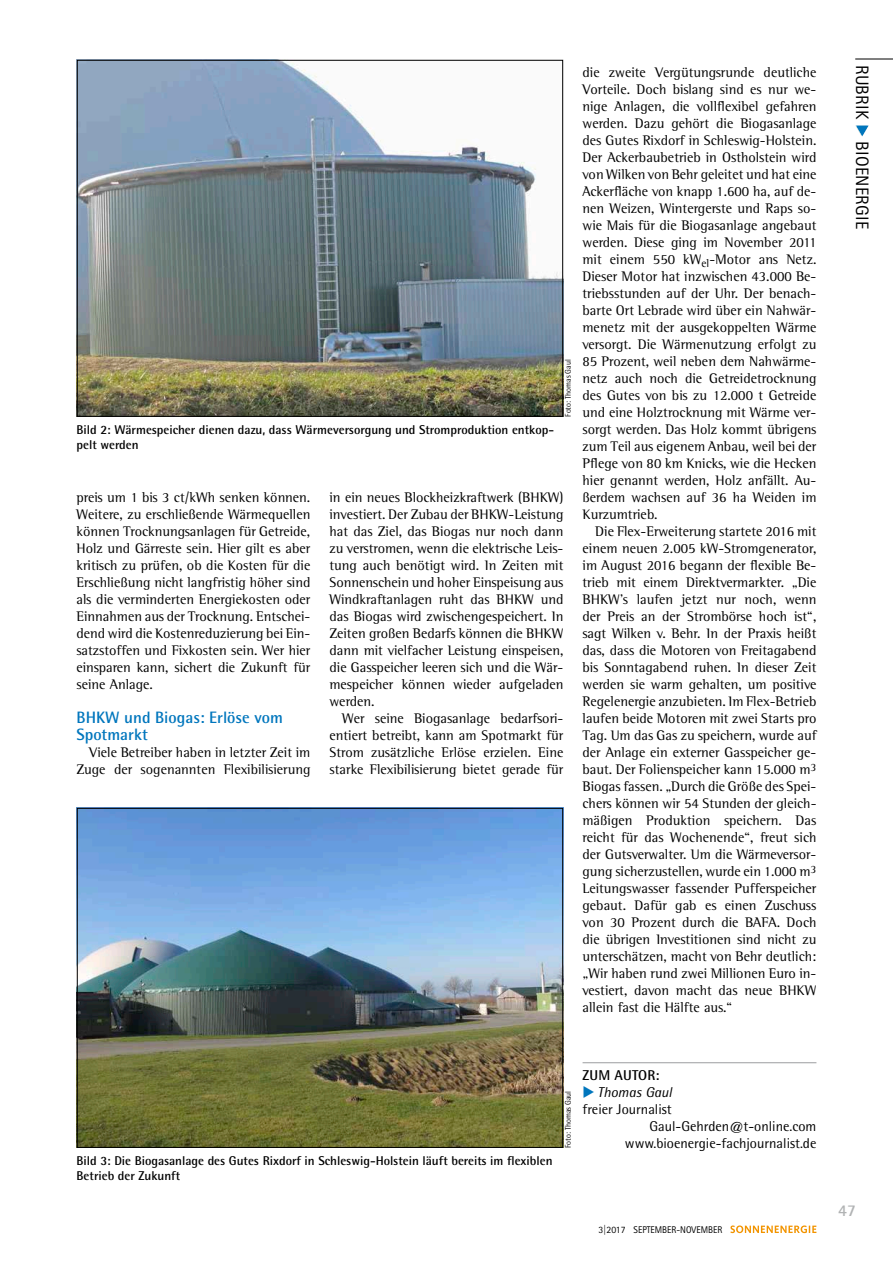
<style>
.page{position:relative;width:893px;height:1263px;background:#fff}
.page>*{position:absolute;margin:0;border:0;box-sizing:border-box;transform-origin:0 0}
.t1{font:18px "Rotis Sans Serif Std";letter-spacing:.01em;color:#000}
.t2{font:700 16.5px/17px "Rotis Semi Sans Std";color:#0076bd}
.t3{font:700 16.5px "Rotis Semi Sans Std";color:#b1b3b4}
.t4{font:14.25px/17px "Rotis Semi Serif Std";color:#000;text-align:justify}
.t5{font:14.25px "Rotis Semi Sans Std";color:#000}
.t6{font:italic 14.25px "Rotis Semi Sans Std";color:#000}
.t7{font:700 14.25px "Rotis Semi Sans Std";letter-spacing:.01em;color:#000}
.t8{font:700 12.75px/15px "Rotis Semi Sans Std";color:#000}
.t9{font:9.75px "Rotis Sans Serif Std";color:#000}
.t10{font:8.25px "Rotis Semi Sans Std";color:#000;scale:.94 1}
.s1{color:#007f2f}
.s2{color:#0076bd}
</style>
<div class="page">
<svg style="left:730px;top:1225px;width:86px;height:8px"></svg>
<hr style="left:855px;top:59px;width:38px;height:1px;background:#000">
<hr style="left:583px;top:1062px;width:233px;height:1px;background:#9c9d9f">
<svg style="left:856px;top:125px;width:13px;height:12px"></svg>
<img style="left:79px;top:810px;width:482px;height:336px">
<img style="left:79px;top:62px;width:482px;height:353px">
<p class="t8" style="left:77px;top:422px;width:479px">Bild 2: Wärmespeicher dienen dazu, dass Wärmeversorgung und Stromproduktion entkop&shy;pelt werden</p>
<p class="t10" style="left:563px;top:417px;width:62px;rotate:-90deg">Foto: Thomas Gaul</p>
<p class="t4" style="left:77px;top:488px;width:235px">preis um 1 bis 3 ct/kWh senken können.<br>Weitere, zu erschließende Wärmequellen können Trocknungsanlagen für Getreide, Holz und Gärreste sein. Hier gilt es aber kritisch zu prüfen, ob die Kosten für die Erschließung nicht langfristig höher sind als die verminderten Energiekosten oder Einnahmen aus der Trocknung. Entschei&shy;dend wird die Kostenreduzierung bei Ein&shy;satzstoffen und Fixkosten sein. Wer hier einsparen kann, sichert die Zukunft für seine Anlage.</p>
<p class="t2" style="left:77px;top:709px;width:208px">BHKW und Biogas: Erlöse vom<br>Spotmarkt</p>
<p class="t4" style="left:77px;top:744px;width:235px;text-align:right">Viele Betreiber haben in letzter Zeit im<br>Zuge der sogenannten Flexibilisierung</p>
<p class="t4" style="left:330px;top:488px;width:235px">in ein neues Blockheizkraftwerk (BHKW) investiert. Der Zubau der BHKW-Leistung hat das Ziel, das Biogas nur noch dann zu verstromen, wenn die elektrische Leis&shy;tung auch benötigt wird. In Zeiten mit Sonnenschein und hoher Einspeisung aus Windkraftanlagen ruht das BHKW und das Biogas wird zwischengespeichert. In Zeiten großen Bedarfs können die BHKW dann mit vielfacher Leistung einspeisen, die Gasspeicher leeren sich und die Wär&shy;mespeicher können wieder aufgeladen werden.</p>
<p class="t4" style="left:330px;top:710px;width:235px;text-indent:13px">Wer seine Biogasanlage bedarfsori&shy;entiert betreibt, kann am Spotmarkt für Strom zusätzliche Erlöse erzielen. Eine starke Flexibilisierung bietet gerade für</p>
<p class="t4" style="left:583px;top:63px;width:235px">die zweite Vergütungsrunde deutliche Vorteile. Doch bislang sind es nur we&shy;nige Anlagen, die vollflexibel gefahren werden. Dazu gehört die Biogasanlage des Gutes Rixdorf in Schleswig-Holstein.<br>Der Ackerbaubetrieb in Ostholstein wird von Wilken von Behr geleitet und hat eine Ackerfläche von knapp 1.600 ha, auf de&shy;nen Weizen, Wintergerste und Raps so&shy;wie Mais für die Biogasanlage angebaut werden. Diese ging im November 2011 mit einem 550 kW<sub>el</sub>-Motor ans Netz.<br>Dieser Motor hat inzwischen 43.000 Be&shy;triebsstunden auf der Uhr. Der benach&shy;barte Ort Lebrade wird über ein Nahwär&shy;menetz mit der ausgekoppelten Wärme versorgt. Die Wärmenutzung erfolgt zu 85 Prozent, weil neben dem Nahwärme&shy;netz auch noch die Getreidetrocknung des Gutes von bis zu 12.000 t Getreide und eine Holztrocknung mit Wärme ver&shy;sorgt werden. Das Holz kommt übrigens zum Teil aus eigenem Anbau, weil bei der Pflege von 80 km Knicks, wie die Hecken hier genannt werden, Holz anfällt. Au&shy;ßerdem wachsen auf 36 ha Weiden im Kurzumtrieb.</p>
<p class="t4" style="left:583px;top:523px;width:235px;text-indent:13px">Die Flex-Erweiterung startete 2016 mit einem neuen 2.005 kW-Stromgenerator, im August 2016 begann der flexible Be&shy;trieb mit einem Direktvermarkter. „Die BHKW’s laufen jetzt nur noch, wenn der Preis an der Strombörse hoch ist“, sagt Wilken v. Behr. In der Praxis heißt das, dass die Motoren von Freitagabend bis Sonntagabend ruhen. In dieser Zeit werden sie warm gehalten, um positive Regelenergie anzubieten. Im Flex-Betrieb laufen beide Motoren mit zwei Starts pro Tag. Um das Gas zu speichern, wurde auf der Anlage ein externer Gasspeicher ge&shy;baut. Der Folienspeicher kann 15.000 m<sup>3<br></sup>Biogas fassen. „Durch die Größe des Spei&shy;chers können wir 54 Stunden der gleich&shy;mäßigen Produktion speichern. Das reicht für das Wochenende“, freut sich der Gutsverwalter. Um die Wärmeversor&shy;gung sicherzustellen, wurde ein 1.000 m<sup>3<br></sup>Leitungswasser fassender Pufferspeicher gebaut. Dafür gab es einen Zuschuss von 30 Prozent durch die BAFA. Doch die übrigen Investitionen sind nicht zu unterschätzen, macht von Behr deutlich: „Wir haben rund zwei Millionen Euro in&shy;vestiert, davon macht das neue BHKW allein fast die Hälfte aus.“</p>
<p class="t1" style="left:873px;top:65px;width:166px;rotate:90deg">RUBRIK <span class="s1">◆</span> BIOENERGIE</p>
<p class="t8" style="left:77px;top:1153px;width:477px">Bild 3: Die Biogasanlage des Gutes Rixdorf in Schleswig-Holstein läuft bereits im flexiblen<br>Betrieb der Zukunft</p>
<p class="t10" style="left:563px;top:1148px;width:62px;rotate:-90deg">Foto: Thomas Gaul</p>
<p class="t7" style="left:583px;top:1066px;width:78px">ZUM AUTOR:</p>
<p class="t6" style="left:583px;top:1084px;width:91px"><span class="s2">◆</span> Thomas Gaul</p>
<p class="t5" style="left:583px;top:1101px;width:91px">freier Journalist</p>
<p class="t5" style="left:649px;top:1118px;width:168px">Gaul-Gehrden@t-online.com</p>
<p class="t5" style="left:625px;top:1135px;width:193px">www.bioenergie-fachjournalist.de</p>
<p class="t9" style="left:598px;top:1223px;width:125px">3|2017 SEPTEMBER-NOVEMBER</p>
<p class="t3" style="left:838px;top:1200px;width:19px">47</p>
</div>
